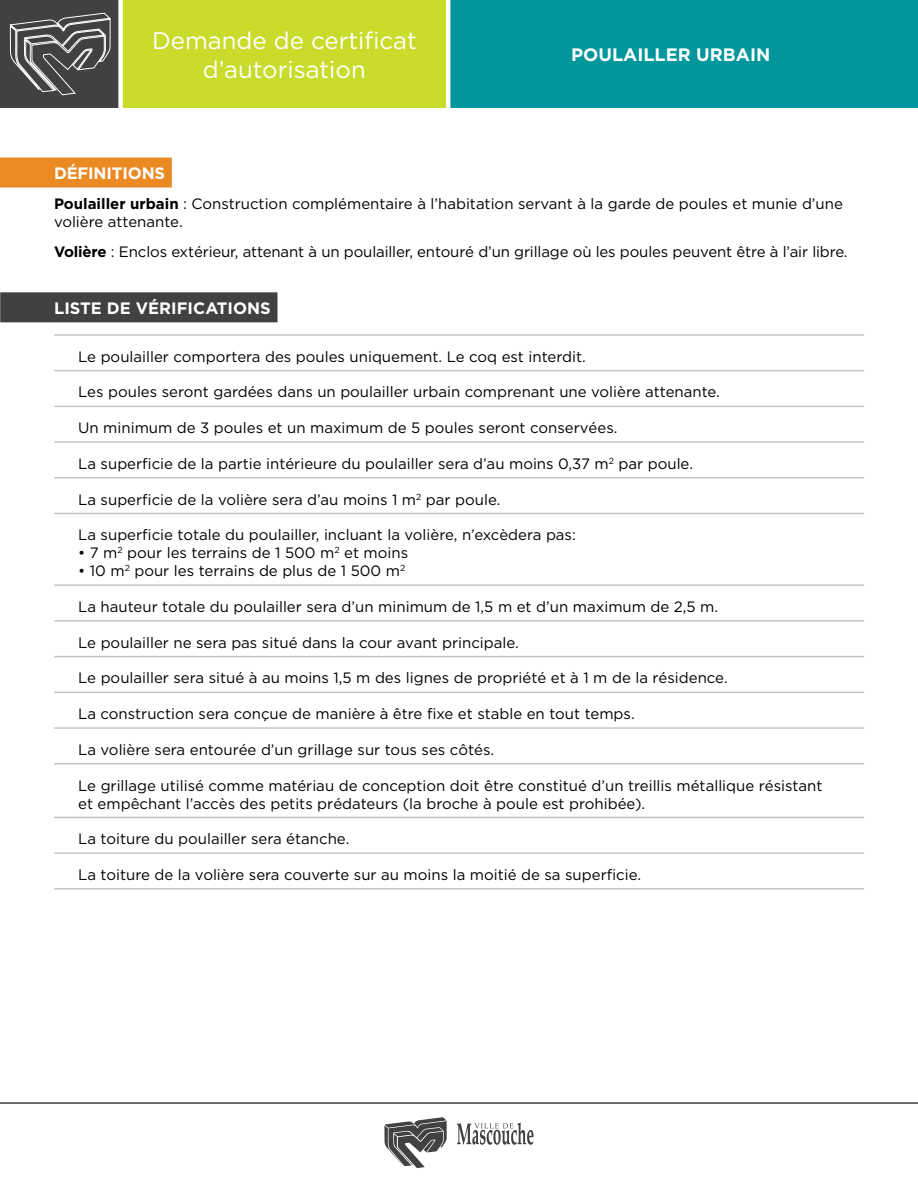
<style>
.page{position:relative;width:918px;height:1188px;background:#fff}
.page>*{position:absolute;margin:0;border:0;box-sizing:border-box;transform-origin:0 0}
.t1{font:24px/28.8px "Gotham HTF";color:#fff;text-align:center}
.t2{font:700 18px "Gotham HTF";color:#fff}
.t3{font:700 16.5px "Gotham HTF";color:#fff}
.t4{font:15px/18px "Gotham HTF";color:#000}
.s1{font-weight:700}
</style>
<div class="page">
<svg style="left:384px;top:1117px;width:63px;height:51px"></svg>
<svg style="left:457px;top:1122px;width:77px;height:23px"></svg>
<hr style="left:0;top:1102px;width:918px;height:2px;background:#414042">
<div style="left:0;top:0;width:120px;height:108px;background:#414042"></div>
<div style="left:123px;top:0;width:795px;height:108px;background:#cbdb2c"></div>
<svg style="left:10px;top:12px;width:101px;height:83px"></svg>
<div style="left:450px;top:0;width:468px;height:108px;background:#00969b"></div>
<div style="left:118px;top:0;width:5px;height:108px;background:#fff"></div>
<hr style="left:446px;top:0;width:4px;height:108px;background:#fff">
<div style="left:0;top:158px;width:172px;height:30px;background:#eb8a23"></div>
<div style="left:0;top:292px;width:278px;height:30px;background:#414042"></div>
<hr style="left:54px;top:334px;width:810px;height:2px;background:#c2c4c6">
<hr style="left:54px;top:370px;width:810px;height:1px;background:#c2c4c6">
<hr style="left:54px;top:406px;width:810px;height:1px;background:#c2c4c6">
<hr style="left:54px;top:441px;width:810px;height:2px;background:#c2c4c6">
<hr style="left:54px;top:477px;width:810px;height:2px;background:#c2c4c6">
<hr style="left:54px;top:513px;width:810px;height:1px;background:#c2c4c6">
<hr style="left:54px;top:584px;width:810px;height:2px;background:#c2c4c6">
<hr style="left:54px;top:620px;width:810px;height:2px;background:#c2c4c6">
<hr style="left:54px;top:656px;width:810px;height:1px;background:#c2c4c6">
<hr style="left:54px;top:692px;width:810px;height:1px;background:#c2c4c6">
<hr style="left:54px;top:727px;width:810px;height:2px;background:#c2c4c6">
<hr style="left:54px;top:763px;width:810px;height:1px;background:#c2c4c6">
<hr style="left:54px;top:817px;width:810px;height:1px;background:#c2c4c6">
<hr style="left:54px;top:852px;width:810px;height:2px;background:#c2c4c6">
<hr style="left:54px;top:888px;width:810px;height:2px;background:#c2c4c6">
<h1 class="t1" style="left:152px;top:26px;width:266px">Demande de certificat d’autorisation</h1>
<p class="t2" style="left:571px;top:45px;width:201px">POULAILLER URBAIN</p>
<p class="t3" style="left:54px;top:163px;width:113px">DÉFINITIONS</p>
<p class="t4" style="left:54px;top:194px;width:791px"><span class="s1">Poulailler urbain</span> : Construction complémentaire à l’habitation servant à la garde de poules et munie d’une volière attenante.</p>
<p class="t4" style="left:54px;top:242px;width:795px"><span class="s1">Volière</span> : Enclos extérieur, attenant à un poulailler, entouré d’un grillage où les poules peuvent être à l’air libre.</p>
<p class="t3" style="left:54px;top:298px;width:218px">LISTE DE VÉRIFICATIONS</p>
<p class="t4" style="left:78px;top:347px;width:509px">Le poulailler comportera des poules uniquement. Le coq est interdit.</p>
<p class="t4" style="left:78px;top:383px;width:643px">Les poules seront gardées dans un poulailler urbain comprenant une volière attenante.</p>
<p class="t4" style="left:78px;top:419px;width:541px">Un minimum de 3 poules et un maximum de 5 poules seront conservées.</p>
<p class="t4" style="left:78px;top:454px;width:616px">La superficie de la partie intérieure du poulailler sera d’au moins 0,37 m<sup>2</sup> par poule.</p>
<p class="t4" style="left:78px;top:490px;width:424px">La superficie de la volière sera d’au moins 1 m<sup>2</sup> par poule.</p>
<p class="t4" style="left:78px;top:526px;width:499px">La superficie totale du poulailler, incluant la volière, n’excèdera pas:</p>
<p class="t4" style="left:78px;top:544px;width:332px">• 7 m<sup>2</sup> pour les terrains de 1 500 m<sup>2</sup> et moins</p>
<p class="t4" style="left:78px;top:562px;width:329px">• 10 m<sup>2</sup> pour les terrains de plus de 1 500 m<sup>2</sup></p>
<p class="t4" style="left:78px;top:597px;width:642px">La hauteur totale du poulailler sera d’un minimum de 1,5 m et d’un maximum de 2,5 m.</p>
<p class="t4" style="left:78px;top:633px;width:442px">Le poulailler ne sera pas situé dans la cour avant principale.</p>
<p class="t4" style="left:78px;top:669px;width:651px">Le poulailler sera situé à au moins 1,5 m des lignes de propriété et à 1 m de la résidence.</p>
<p class="t4" style="left:78px;top:705px;width:558px">La construction sera conçue de manière à être fixe et stable en tout temps.</p>
<p class="t4" style="left:78px;top:740px;width:418px">La volière sera entourée d’un grillage sur tous ses côtés.</p>
<p class="t4" style="left:78px;top:776px;width:746px">Le grillage utilisé comme matériau de conception doit être constitué d’un treillis métallique résistant et empêchant l’accès des petits prédateurs (la broche à poule est prohibée).</p>
<p class="t4" style="left:78px;top:830px;width:273px">La toiture du poulailler sera étanche.</p>
<p class="t4" style="left:78px;top:865px;width:565px">La toiture de la volière sera couverte sur au moins la moitié de sa superficie.</p>
</div>
